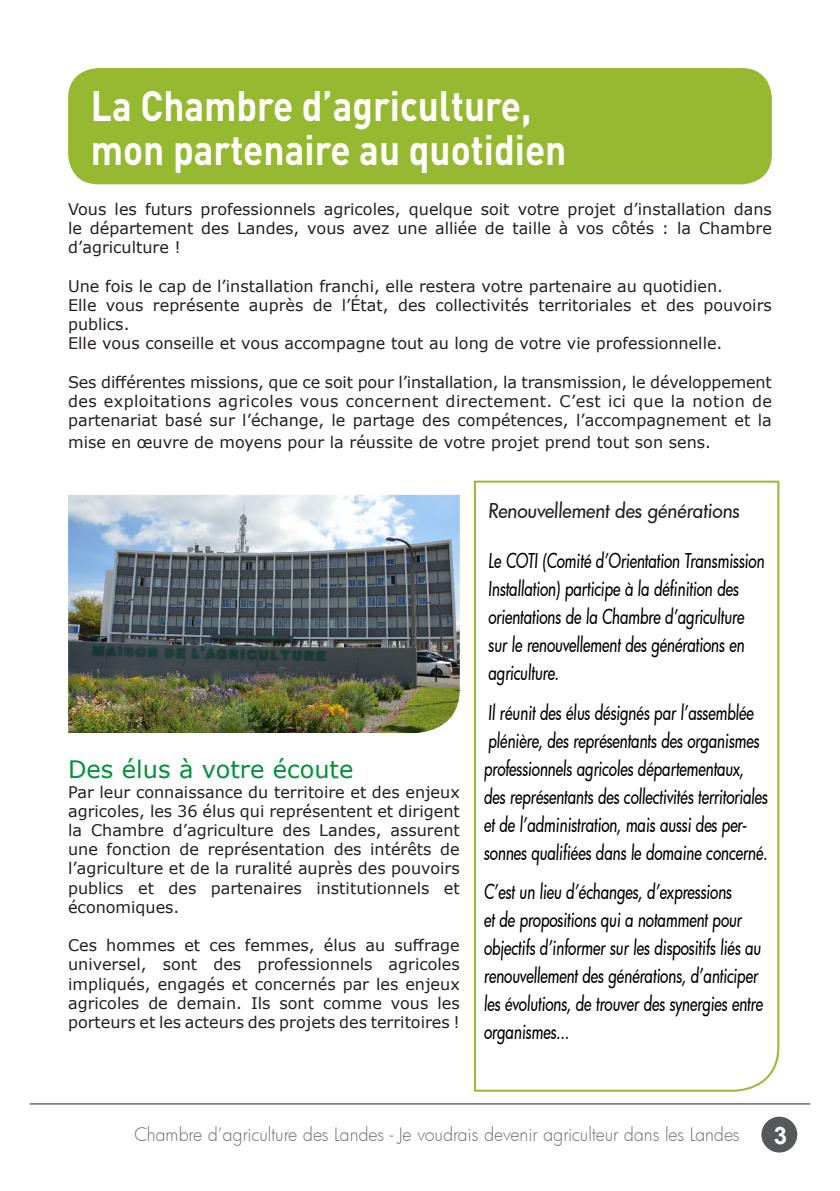
<style>
.page{position:relative;width:840px;height:1191px;background:#fff}
.page>*{position:absolute;margin:0;border:0;box-sizing:border-box;transform-origin:0 0}
.t1{font:700 42px/44px "DIN Pro";color:#fff;scale:.88 1}
.t2{font:24px "Verdana";color:#009139}
.t3{font:700 24px "Arial";color:#fff}
.t4{font:500 20px/28px "Futura";color:#000;scale:.76 1}
.t5{font:500 20px "Futura";color:#231f20;scale:.95 1}
.t6{font:300 18px "Futura";letter-spacing:-.005em;color:#6c6d70}
.t7{font:16px/19.2px "Verdana";color:#231f20;text-align:justify}
</style>
<div class="page">
<div style="left:761px;top:1116px;width:35px;height:36px;background:#57585a;border-radius:50%"></div>
<hr style="left:30px;top:1103px;width:779px;height:1px;background:#231f20">
<svg style="left:473px;top:480px;width:306px;height:612px"></svg>
<div style="left:68px;top:68px;width:703px;height:116px;background:#96b931;border-radius:30px"></div>
<img style="left:68px;top:495px;width:391px;height:238px">
<p class="t1" style="left:91px;top:82px;width:541px">La Chambre d’agriculture, mon partenaire au quotidien</p>
<p class="t7" style="left:68px;top:199px;width:705px">Vous les futurs professionnels agricoles, quelque soit votre projet d’installation dans le département des Landes, vous avez une alliée de taille à vos côtés : la Chambre d’agriculture !</p>
<p class="t7" style="left:68px;top:276px;width:656px">Une fois le cap de l’installation franchi, elle restera votre partenaire au quotidien.</p>
<p class="t7" style="left:68px;top:295px;width:705px">Elle vous représente auprès de l’État, des collectivités territoriales et des pouvoirs publics.</p>
<p class="t7" style="left:68px;top:334px;width:655px">Elle vous conseille et vous accompagne tout au long de votre vie professionnelle.</p>
<p class="t7" style="left:68px;top:372px;width:705px">Ses différentes missions, que ce soit pour l’installation, la transmission, le développement des exploitations agricoles vous concernent directement. C’est ici que la notion de partenariat basé sur l’échange, le partage des compétences, l’accompagnement et la</p>
<p class="t7" style="left:68px;top:432px;width:644px">mise en œuvre de moyens pour la réussite de votre projet prend tout son sens.</p>
<p class="t2" style="left:68px;top:753px;width:286px">Des élus à votre écoute</p>
<p class="t7" style="left:68px;top:782px;width:393px">Par leur connaissance du territoire et des enjeux agricoles, les 36 élus qui représentent et dirigent la Chambre d’agriculture des Landes, assurent une fonction de représentation des intérêts de l’agriculture et de la ruralité auprès des pouvoirs publics et des partenaires institutionnels et économiques.</p>
<p class="t7" style="left:68px;top:935px;width:393px">Ces hommes et ces femmes, élus au suffrage universel, sont des professionnels agricoles impliqués, engagés et concernés par les enjeux agricoles de demain. Ils sont comme vous les porteurs et les acteurs des projets des territoires !</p>
<p class="t5" style="left:488px;top:497px;width:268px">Renouvellement des générations</p>
<p class="t4" style="left:488px;top:546px;width:367px">Le COTI (Comité d’Orientation Transmission Installation) participe à la définition des orientations de la Chambre d’agriculture sur le renouvellement des générations en agriculture.</p>
<p class="t4" style="left:483px;top:698px;width:377px">Il réunit des élus désignés par l’assemblée plénière, des représentants des organismes professionnels agricoles départementaux, des représentants des collectivités territoriales et de l’administration, mais aussi des per&shy;sonnes qualifiées dans le domaine concerné.</p>
<p class="t4" style="left:483px;top:877px;width:370px">C’est un lieu d’échanges, d’expressions<br>et de propositions qui a notamment pour objectifs d’informer sur les dispositifs liés au renouvellement des générations, d’anticiper les évolutions, de trouver des synergies entre organismes...</p>
<p class="t6" style="left:134px;top:1122px;width:606px">Chambre d’agriculture des Landes - Je voudrais devenir agriculteur dans les Landes</p>
<h2 class="t3" style="left:773px;top:1119px;width:15px">3</h2>
</div>
